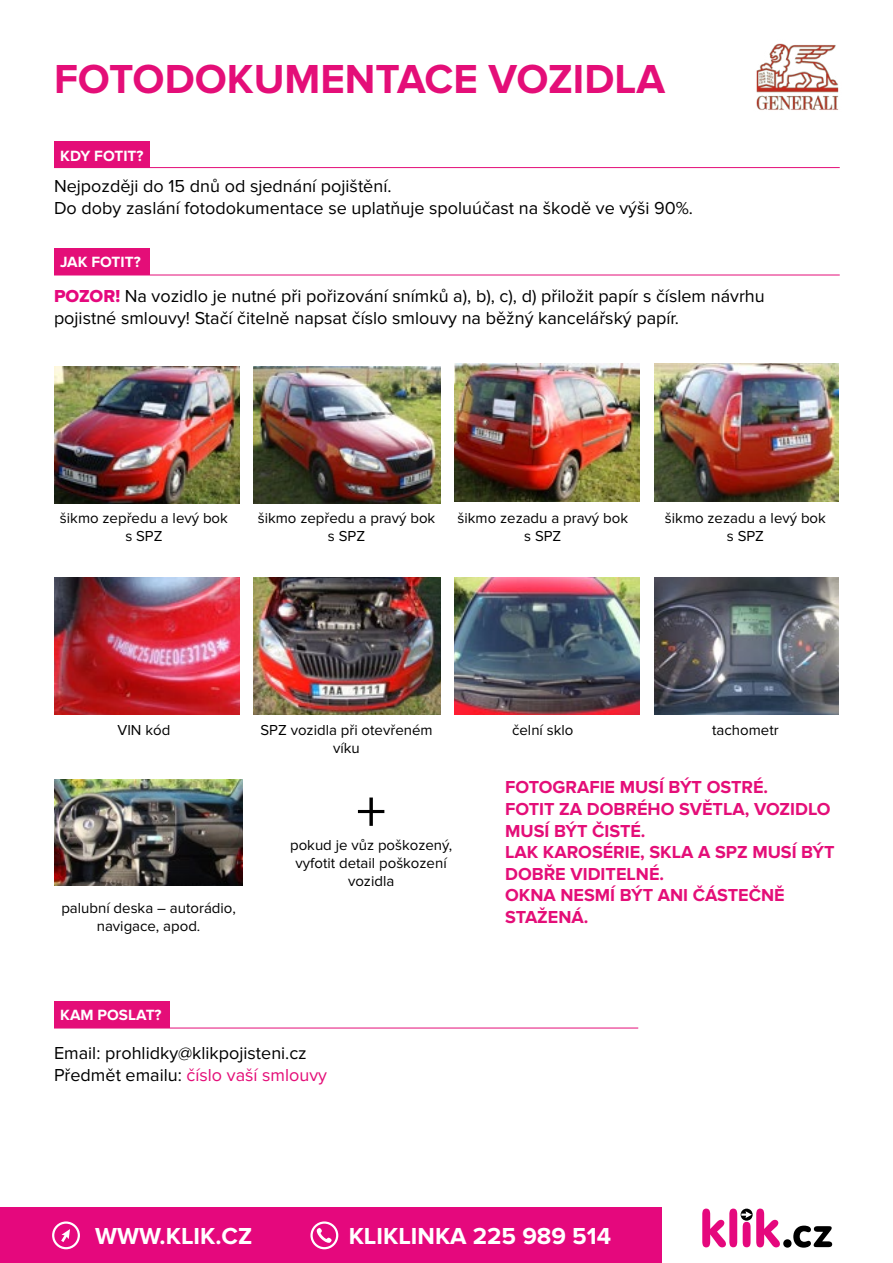
<style>
.page{position:relative;width:893px;height:1263px;background:#fff}
.page>*{position:absolute;margin:0;border:0;box-sizing:border-box;transform-origin:0 0}
.txt2{font:60px "Proxima Nova";color:#000}
.t1{font:700 42px "Proxima Nova";color:#e40e78}
.t2{font:700 24px "Proxima Nova";color:#fff}
.txt2-2{font:18px/21.6px "Proxima Nova";color:#000}
.t3{font:700 18px/21.6px "Proxima Nova";color:#e40e78}
.t4{font:18px "Proxima Nova";color:#e40e78}
.t5{font:700 15.3px "Proxima Nova";color:#fff}
.txt2-3{font:15px/18px "Proxima Nova";color:#000;text-align:center}
.s1{font-weight:800;color:#e5087d}
.s2{color:#000}
</style>
<div class="page">
<div style="left:54px;top:142px;width:95px;height:26px;background:#e40e78"></div>
<div style="left:54px;top:248px;width:95px;height:27px;background:#e40e78"></div>
<div style="left:54px;top:1001px;width:115px;height:26px;background:#e40e78"></div>
<img style="left:54px;top:366px;width:186px;height:138px">
<img style="left:54px;top:577px;width:186px;height:138px">
<img style="left:253px;top:366px;width:187px;height:138px">
<img style="left:253px;top:577px;width:187px;height:138px">
<img style="left:454px;top:364px;width:185px;height:137px">
<img style="left:454px;top:578px;width:185px;height:137px">
<img style="left:654px;top:364px;width:185px;height:137px">
<img style="left:654px;top:577px;width:185px;height:138px">
<hr style="left:54px;top:167px;width:786px;height:1px;background:#e40e78">
<hr style="left:54px;top:275px;width:786px;height:1px;background:#e40e78">
<hr style="left:54px;top:1028px;width:584px;height:1px;background:#e40e78">
<img style="left:54px;top:779px;width:188px;height:106px">
<img style="left:756px;top:43px;width:83px;height:67px">
<div style="left:0;top:1207px;width:662px;height:56px;background:#e5087d"></div>
<svg style="left:316px;top:1227px;width:17px;height:16px"></svg>
<div style="left:310px;top:1221px;width:28px;height:28px;border:2px solid #fff;border-radius:50%"></div>
<svg style="left:61px;top:1229px;width:9px;height:13px"></svg>
<div style="left:52px;top:1221px;width:28px;height:28px;border:2px solid #fff;border-radius:50%"></div>
<svg style="left:702px;top:1208px;width:130px;height:39px"></svg>
<p class="t1" style="left:54px;top:55px;width:613px">FOTODOKUMENTACE VOZIDLA</p>
<p class="t5" style="left:60px;top:147px;width:85px">KDY FOTIT?</p>
<p class="txt2-2" style="left:54px;top:176px;width:339px">Nejpozději do 15 dnů od sjednání pojištění.</p>
<p class="txt2-2" style="left:54px;top:197px;width:641px">Do doby zaslání fotodokumentace se uplatňuje spoluúčast na škodě ve výši 90%.</p>
<p class="t5" style="left:60px;top:253px;width:82px">JAK FOTIT?</p>
<p class="txt2-2" style="left:54px;top:286px;width:712px"><span class="s1">POZOR!</span> Na vozidlo je nutné při pořizování snímků a), b), c), d) přiložit papír s číslem návrhu pojistné smlouvy! Stačí čitelně napsat číslo smlouvy na běžný kancelářský papír.</p>
<p class="txt2-3" style="left:60px;top:509px;width:169px">šikmo zepředu a levý bok s SPZ</p>
<p class="txt2-3" style="left:258px;top:509px;width:179px">šikmo zepředu a pravý bok s SPZ</p>
<p class="txt2-3" style="left:457px;top:509px;width:172px">šikmo zezadu a pravý bok s SPZ</p>
<p class="txt2-3" style="left:665px;top:509px;width:162px">šikmo zezadu a levý bok s SPZ</p>
<p class="txt2-3" style="left:118px;top:721px;width:54px">VIN kód</p>
<p class="txt2-3" style="left:61px;top:899px;width:176px">palubní deska – autorádio, navigace, apod.</p>
<p class="txt2-3" style="left:260px;top:721px;width:174px">SPZ vozidla při otevřeném víku</p>
<p class="txt2" style="left:356px;top:777px;width:31px">+</p>
<p class="txt2-3" style="left:290px;top:836px;width:163px">pokud je vůz poškozený, vyfotit detail poškození vozidla</p>
<p class="t5" style="left:60px;top:1006px;width:103px">KAM POSLAT?</p>
<p class="txt2-3" style="left:512px;top:721px;width:63px">čelní sklo</p>
<p class="txt2-3" style="left:712px;top:721px;width:68px">tachometr</p>
<p class="t3" style="left:505px;top:777px;width:265px">FOTOGRAFIE MUSÍ BÝT OSTRÉ.</p>
<p class="t3" style="left:505px;top:798px;width:327px">FOTIT ZA DOBRÉHO SVĚTLA, VOZIDLO<br>MUSÍ BÝT ČISTÉ.</p>
<p class="t3" style="left:505px;top:842px;width:331px">LAK KAROSÉRIE, SKLA A SPZ MUSÍ BÝT<br>DOBŘE VIDITELNÉ.</p>
<p class="t3" style="left:505px;top:885px;width:281px">OKNA NESMÍ BÝT ANI ČÁSTEČNĚ<br>STAŽENÁ.</p>
<p class="txt2-2" style="left:54px;top:1042px;width:254px">Email: prohlidky@klikpojisteni.cz</p>
<p class="t4" style="left:54px;top:1064px;width:275px"><span class="s2">Předmět emailu:</span> číslo vaší smlouvy</p>
<p class="t2" style="left:95px;top:1222px;width:159px">WWW.KLIK.CZ</p>
<p class="t2" style="left:349px;top:1222px;width:264px">KLIKLINKA 225 989 514</p>
</div>
